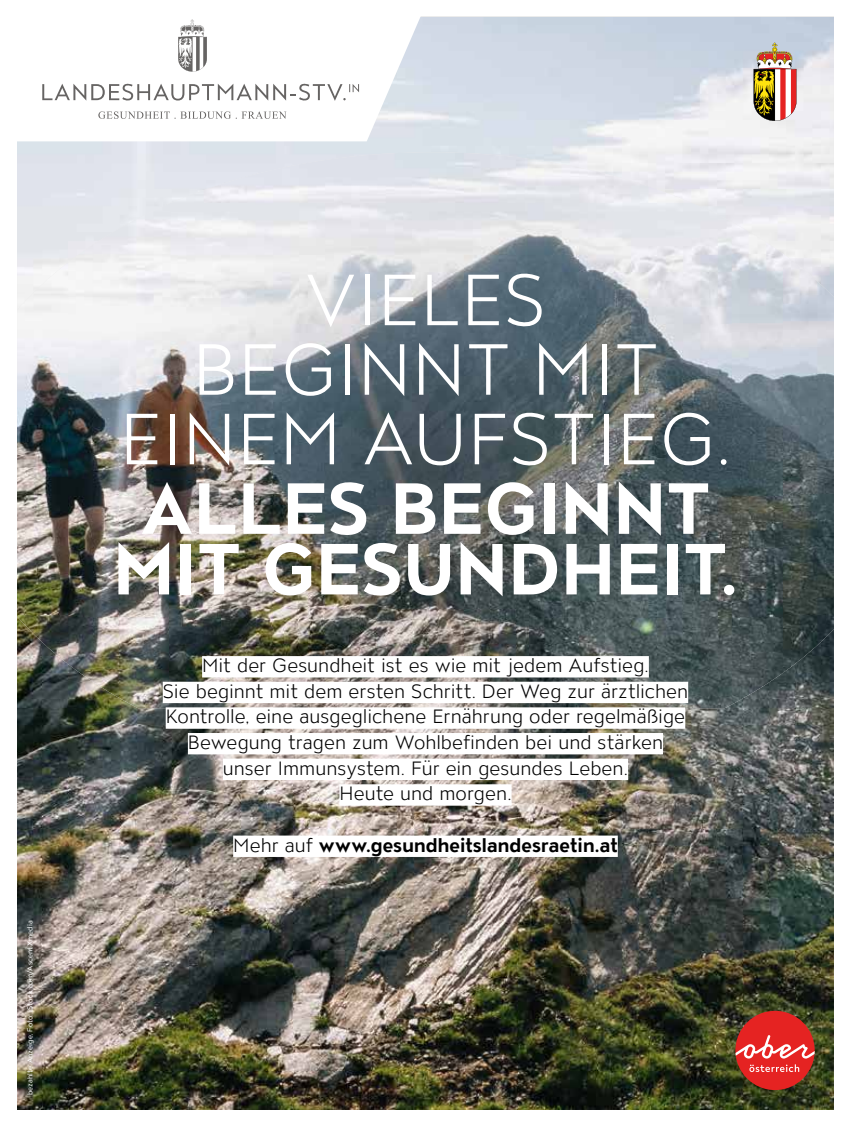
<style>
.page{position:relative;width:851px;height:1127px;background:#fff}
.page>*{position:absolute;margin:0;border:0;box-sizing:border-box;transform-origin:0 0}
.t1{font:300 72.15px/69.6px "ATC Overlook";letter-spacing:.01em;color:#fff;text-align:center}
.t2{font:700 72.15px/60.6px "ATC Overlook";letter-spacing:.01em;color:#fff;text-align:center}
.t3{font:300 19.2px/25.7px "ATC Overlook";color:#000;text-align:center}
.t4{font:700 19.2px "ATC Overlook";letter-spacing:.01em;color:#000}
.t5{font:7.2px "ATC Overlook";letter-spacing:.015em;color:#fff}
.s1{font-weight:300}
</style>
<div class="page">
<img style="left:17px;top:17px;width:816px;height:1093px">
<img style="left:170px;top:152px;width:358px;height:555px">
<img style="left:527px;top:159px;width:205px;height:549px">
<img style="left:67px;top:203px;width:103px;height:505px">
<img style="left:731px;top:222px;width:52px;height:482px">
<img style="left:17px;top:262px;width:51px;height:402px">
<img style="left:782px;top:254px;width:51px;height:419px">
<svg style="left:17px;top:17px;width:404px;height:124px"></svg>
<svg style="left:178px;top:19px;width:29px;height:53px"></svg>
<svg style="left:98px;top:111px;width:188px;height:8px"></svg>
<svg style="left:42px;top:83px;width:317px;height:19px"></svg>
<svg style="left:753px;top:43px;width:43px;height:78px"></svg>
<div style="left:735px;top:1011px;width:79px;height:79px;background:#e52322;border-radius:50%"></div>
<svg style="left:735px;top:1035px;width:79px;height:37px"></svg>
<div style="left:202px;top:656px;width:446px;height:21px;background:#fff"></div>
<div style="left:163px;top:682px;width:525px;height:21px;background:#fff"></div>
<div style="left:166px;top:707px;width:519px;height:22px;background:#fff"></div>
<div style="left:188px;top:733px;width:475px;height:21px;background:#fff"></div>
<div style="left:223px;top:759px;width:405px;height:21px;background:#fff"></div>
<div style="left:339px;top:784px;width:172px;height:22px;background:#fff"></div>
<div style="left:233px;top:835px;width:384px;height:22px;background:#fff"></div>
<p class="t5" style="left:26px;top:1095px;width:176px;rotate:-90deg">bezahlte Anzeige, Foto: iStock.com/AscentXmedia</p>
<h1 class="t1" style="left:120px;top:269px;width:613px">VIELES<br>BEGINNT MIT<br>EINEM AUFSTIEG.</h1>
<h1 class="t2" style="left:113px;top:483px;width:626px">ALLES BEGINNT<br>MIT GESUNDHEIT.</h1>
<p class="t3" style="left:163px;top:653px;width:527px">Mit der Gesundheit ist es wie mit jedem Aufstieg.<br>Sie beginnt mit dem ersten Schritt. Der Weg zur ärztlichen Kontrolle, eine ausgeglichene Ernährung oder regelmäßige Bewegung tragen zum Wohlbefinden bei und stärken unser Immunsystem. Für ein gesundes Leben.<br>Heute und morgen.</p>
<p class="t4" style="left:233px;top:834px;width:386px"><span class="s1">Mehr auf</span> www.gesundheitslandesraetin.at</p>
</div>
